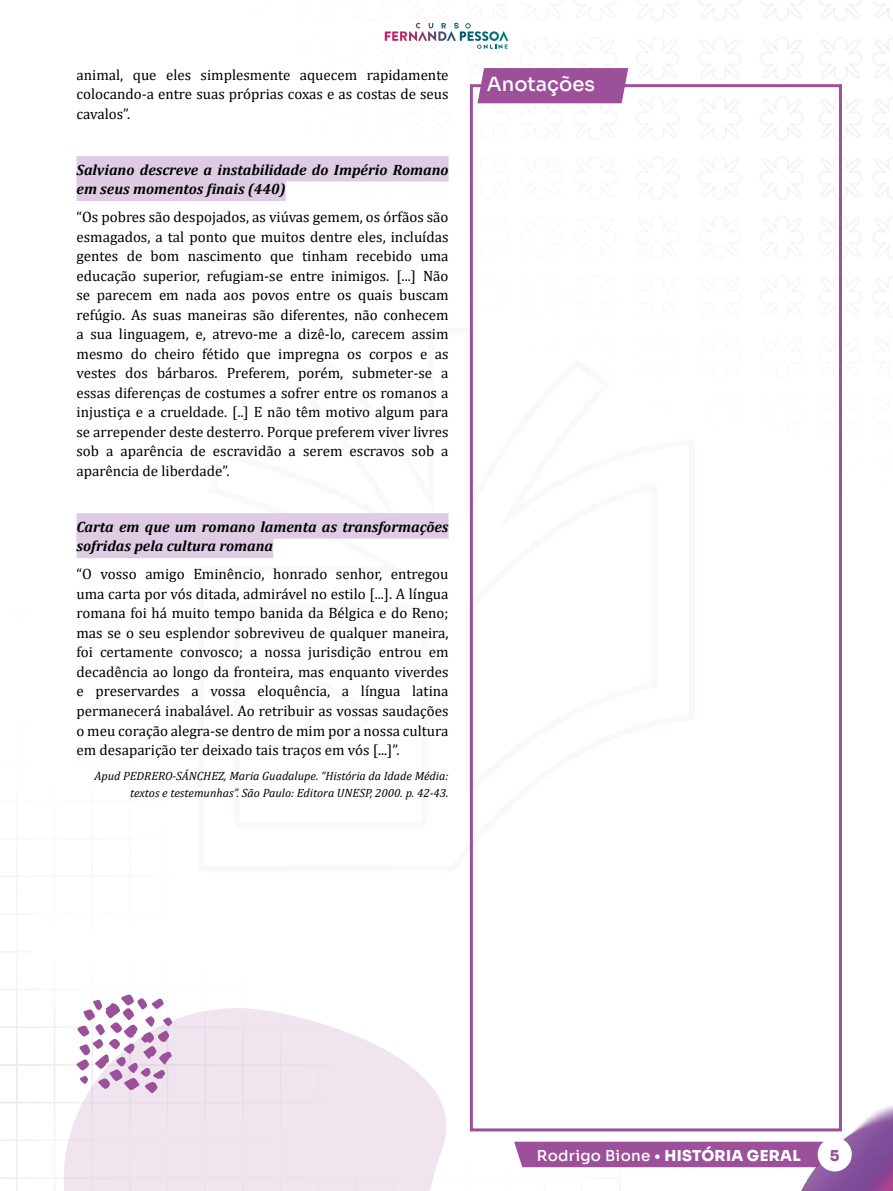
<style>
.page{position:relative;width:893px;height:1191px;background:#fff}
.page>*{position:absolute;margin:0;border:0;box-sizing:border-box;transform-origin:0 0}
.t1{font:500 19.5px "Sora";color:#fff}
.t2{font:15px/19.5px "Cambria";color:#000;text-align:justify}
.t3{font:italic 700 15px/19.5px "Cambria";color:#000}
.t4{font:15px "Sora";letter-spacing:.02em;color:#fff}
.t5{font:15px "Sora";color:#9d509a}
.t6{font:italic 12px/16.5px "Cambria";color:#000;text-align:right}
.s1{font-weight:500}
.s2{font-family:"Cambria";font-weight:700}
</style>
<div class="page">
<svg style="left:409px;top:23px;width:99px;height:26px"></svg>
<img style="left:762px;top:1105px;width:131px;height:86px">
<svg style="left:514px;top:1141px;width:379px;height:26px;background:#9d569d"></svg>
<div style="left:821px;top:1140px;width:28px;height:28px;background:#fff;border-radius:50%"></div>
<div style="left:818px;top:1137px;width:34px;height:34px;border:6px solid #fff;border-radius:50%"></div>
<div style="left:470px;top:84px;width:372px;height:1047px;border:3px solid #9d509a"></div>
<div style="left:477px;top:68px;width:151px;height:35px;background:#9d509a"></div>
<div style="left:77px;top:156px;width:372px;height:25px;background:#decce5"></div>
<div style="left:77px;top:175px;width:209px;height:26px;background:#decce5"></div>
<div style="left:77px;top:513px;width:372px;height:25px;background:#decce5"></div>
<div style="left:77px;top:532px;width:196px;height:26px;background:#decce5"></div>
<svg style="left:50px;top:1008px;width:397px;height:183px;fill:#f0e4ef"></svg>
<svg style="left:76px;top:994px;width:96px;height:99px"></svg>
<p class="t2" style="left:77px;top:65px;width:374px">animal, que eles simplesmente aquecem rapidamente colocando-a entre suas próprias coxas e as costas de seus cavalos”.</p>
<p class="t3" style="left:77px;top:159px;width:374px">Salviano descreve a instabilidade do Império Romano em seus momentos finais (440)</p>
<p class="t2" style="left:76px;top:207px;width:374px">“Os pobres são despojados, as viúvas gemem, os órfãos são esmagados, a tal ponto que muitos dentre eles, incluídas gentes de bom nascimento que tinham recebido uma educação superior, refugiam-se entre inimigos. [...] Não se parecem em nada aos povos entre os quais buscam refúgio. As suas maneiras são diferentes, não conhecem a sua linguagem, e, atrevo-me a dizê-lo, carecem assim mesmo do cheiro fétido que impregna os corpos e as vestes dos bárbaros. Preferem, porém, submeter-se a essas diferenças de costumes a sofrer entre os romanos a injustiça e a crueldade. [..] E não têm motivo algum para se arrepender deste desterro. Porque preferem viver livres sob a aparência de escravidão a serem escravos sob a aparência de liberdade”.</p>
<p class="t3" style="left:76px;top:516px;width:374px">Carta em que um romano lamenta as transformações sofridas pela cultura romana</p>
<p class="t2" style="left:76px;top:564px;width:374px">“O vosso amigo Eminêncio, honrado senhor, entregou uma carta por vós ditada, admirável no estilo [...]. A língua romana foi há muito tempo banida da Bélgica e do Reno; mas se o seu esplendor sobreviveu de qualquer maneira, foi certamente convosco; a nossa jurisdição entrou em decadência ao longo da fronteira, mas enquanto viverdes e preservardes a vossa eloquência, a língua latina permanecerá inabalável. Ao retribuir as vossas saudações o meu coração alegra-se dentro de mim por a nossa cultura em desaparição ter deixado tais traços em vós [...]”.</p>
<p class="t6" style="left:94px;top:767px;width:356px">Apud PEDRERO-SÁNCHEZ, Maria Guadalupe. “História da Idade Média: textos e testemunhas”. São Paulo: Editora UNESP, 2000. p. 42-43.</p>
<h1 class="t1" style="left:487px;top:68px;width:110px">Anotações</h1>
<p class="t4" style="left:537px;top:1142px;width:265px"><span class="s1">Rodrigo Bione</span> <span class="s2">•</span> HISTÓRIA GERAL</p>
<p class="t5" style="left:830px;top:1143px;width:11px">5</p>
</div>
